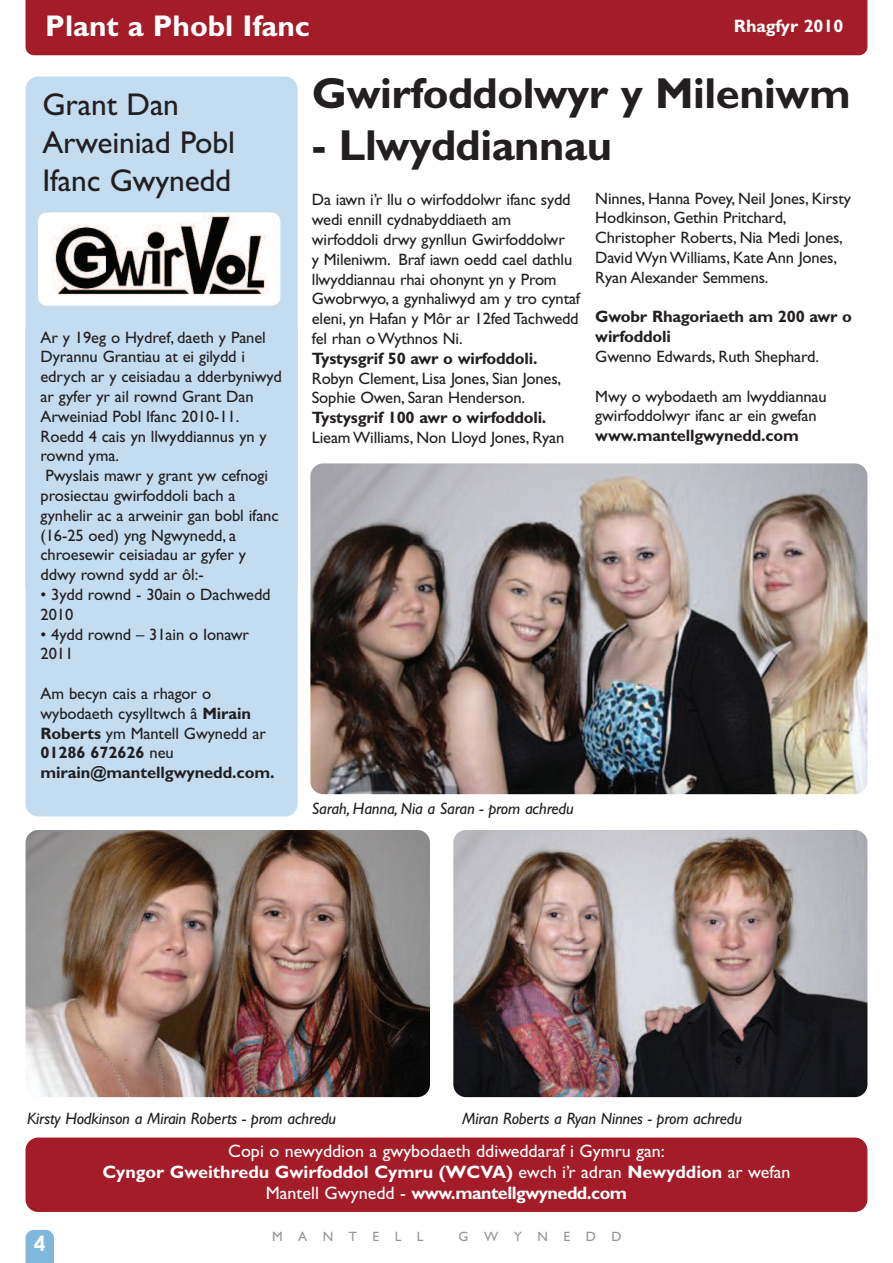
<style>
.page{position:relative;width:893px;height:1263px;background:#fff}
.page>*{position:absolute;margin:0;border:0;box-sizing:border-box;transform-origin:0 0}
.t1{font:700 43.5px "Gill Sans";letter-spacing:-.01em;color:#231f20}
.t2{font:31.5px/37.8px "Gill Sans";letter-spacing:-.005em;color:#231f20}
.t3{font:700 30px "Gill Sans";color:#fff}
.t4{font:700 21px "Century Gothic";color:#fff}
.t5{font:18px/21px "Gill Sans";color:#fff;text-align:center}
.t6{font:700 18px "Gill Sans";color:#fff}
.t7{font:16.5px/19.8px "Gill Sans";letter-spacing:-.01em;color:#231f20}
.t8{font:700 16.5px/19.8px "Gill Sans";letter-spacing:-.01em;color:#231f20}
.t9{font:italic 16.5px "Gill Sans";letter-spacing:-.01em;color:#231f20}
.t10{font:13.5px "Gill Sans";letter-spacing:1.15em;color:#939598}
.s1{font-weight:700}
</style>
<div class="page">
<div style="left:26px;top:0;width:841px;height:55px;background:#a41c27"></div>
<svg style="left:26px;top:1230px;width:28px;height:33px"></svg>
<div style="left:26px;top:77px;width:272px;height:522px;background:#c3dcef;border-radius:13px"></div>
<img style="left:310px;top:463px;width:557px;height:331px;border-radius:13px">
<div style="left:38px;top:213px;width:242px;height:93px;background:#fff;border-radius:9px"></div>
<img style="left:51px;top:213px;width:217px;height:82px">
<div style="left:26px;top:316px;width:272px;height:500px;background:#c3dcef;border-radius:13px"></div>
<img style="left:26px;top:830px;width:404px;height:267px;border-radius:13px">
<img style="left:453px;top:830px;width:414px;height:267px;border-radius:13px">
<div style="left:26px;top:1137px;width:841px;height:75px;background:#a41c27;border-radius:13px"></div>
<h3 class="t3" style="left:45px;top:15px;width:266px">Plant a Phobl Ifanc</h3>
<p class="t6" style="left:734px;top:19px;width:111px">Rhagfyr 2010</p>
<h2 class="t2" style="left:42px;top:88px;width:194px">Grant Dan<br>Arweiniad Pobl<br>Ifanc Gwynedd</h2>
<p class="t7" style="left:41px;top:329px;width:227px">Ar y 19eg o Hydref, daeth y Panel</p>
<p class="t7" style="left:41px;top:348px;width:206px">Dyrannu Grantiau at ei gilydd i</p>
<p class="t7" style="left:41px;top:368px;width:243px">edrych ar y ceisiadau a dderbyniwyd</p>
<p class="t7" style="left:41px;top:388px;width:215px">ar gyfer yr ail rownd Grant Dan</p>
<p class="t7" style="left:41px;top:408px;width:200px">Arweiniad Pobl Ifanc 2010-11.</p>
<p class="t7" style="left:41px;top:428px;width:228px">Roedd 4 cais yn llwyddiannus yn y</p>
<p class="t7" style="left:41px;top:447px;width:80px">rownd yma.</p>
<p class="t7" style="left:45px;top:467px;width:224px">Pwyslais mawr y grant yw cefnogi</p>
<p class="t7" style="left:41px;top:487px;width:197px">prosiectau gwirfoddoli bach a</p>
<p class="t7" style="left:41px;top:507px;width:240px">gynhelir ac a arweinir gan bobl ifanc</p>
<p class="t7" style="left:41px;top:527px;width:197px">(16-25 oed) yng Ngwynedd, a</p>
<p class="t7" style="left:41px;top:546px;width:207px">chroesewir ceisiadau ar gyfer y</p>
<p class="t7" style="left:41px;top:566px;width:165px">ddwy rownd sydd ar ôl:-</p>
<p class="t7" style="left:41px;top:586px;width:232px">• 3ydd rownd - 30ain o Dachwedd<br>2010</p>
<p class="t7" style="left:41px;top:626px;width:210px">• 4ydd rownd – 31ain o Ionawr<br>2011</p>
<p class="t7" style="left:41px;top:685px;width:236px">Am becyn cais a rhagor o wybodaeth cysylltwch â <span class="s1">Mirain<br>Roberts</span> ym Mantell Gwynedd ar<br><span class="s1">01286 672626</span> neu <span class="s1">mirain@mantellgwynedd.com.</span></p>
<h1 class="t1" style="left:312px;top:77px;width:540px">Gwirfoddolwyr y Mileniwm</h1>
<h1 class="t1" style="left:312px;top:129px;width:302px">- Llwyddiannau</h1>
<p class="t7" style="left:312px;top:192px;width:270px">Da iawn i’r llu o wirfoddolwr ifanc sydd wedi ennill cydnabyddiaeth am wirfoddoli drwy gynllun Gwirfoddolwr<br>y Mileniwm. Braf iawn oedd cael dathlu llwyddiannau rhai ohonynt yn y Prom Gwobrwyo, a gynhaliwyd am y tro cyntaf eleni, yn Hafan y Môr ar 12fed Tachwedd fel rhan o Wythnos Ni.</p>
<p class="t8" style="left:312px;top:350px;width:227px">Tystysgrif 50 awr o wirfoddoli.</p>
<p class="t7" style="left:312px;top:370px;width:251px">Robyn Clement, Lisa Jones, Sian Jones,<br>Sophie Owen, Saran Henderson.</p>
<p class="t8" style="left:312px;top:409px;width:236px">Tystysgrif 100 awr o wirfoddoli.</p>
<p class="t7" style="left:312px;top:429px;width:254px">Lieam Williams, Non Lloyd Jones, Ryan</p>
<p class="t7" style="left:595px;top:190px;width:257px">Ninnes, Hanna Povey, Neil Jones, Kirsty Hodkinson, Gethin Pritchard, Christopher Roberts, Nia Medi Jones, David Wyn Williams, Kate Ann Jones, Ryan Alexander Semmens.</p>
<p class="t8" style="left:595px;top:308px;width:258px">Gwobr Rhagoriaeth am 200 awr o wirfoddoli</p>
<p class="t7" style="left:595px;top:348px;width:225px">Gwenno Edwards, Ruth Shephard.</p>
<p class="t7" style="left:595px;top:388px;width:233px">Mwy o wybodaeth am lwyddiannau gwirfoddolwyr ifanc ar ein gwefan</p>
<p class="t8" style="left:595px;top:427px;width:205px">www.mantellgwynedd.com</p>
<p class="t9" style="left:312px;top:802px;width:263px">Sarah, Hanna, Nia a Saran - prom achredu</p>
<p class="t9" style="left:27px;top:1112px;width:311px">Kirsty Hodkinson a Mirain Roberts - prom achredu</p>
<p class="t9" style="left:462px;top:1112px;width:281px">Miran Roberts a Ryan Ninnes - prom achredu</p>
<p class="t5" style="left:102px;top:1142px;width:690px">Copi o newyddion a gwybodaeth ddiweddaraf i Gymru gan:<br><span class="s1">Cyngor Gweithredu Gwirfoddol Cymru (WCVA)</span> ewch i’r adran <span class="s1">Newyddion</span> ar wefan<br>Mantell Gwynedd - <span class="s1">www.mantellgwynedd.com</span></p>
<p class="t4" style="left:34px;top:1230px;width:13px">4</p>
<p class="t10" style="left:272px;top:1231px;width:153px">MANTELL</p>
<p class="t10" style="left:459px;top:1231px;width:164px">GWYNEDD</p>
</div>
